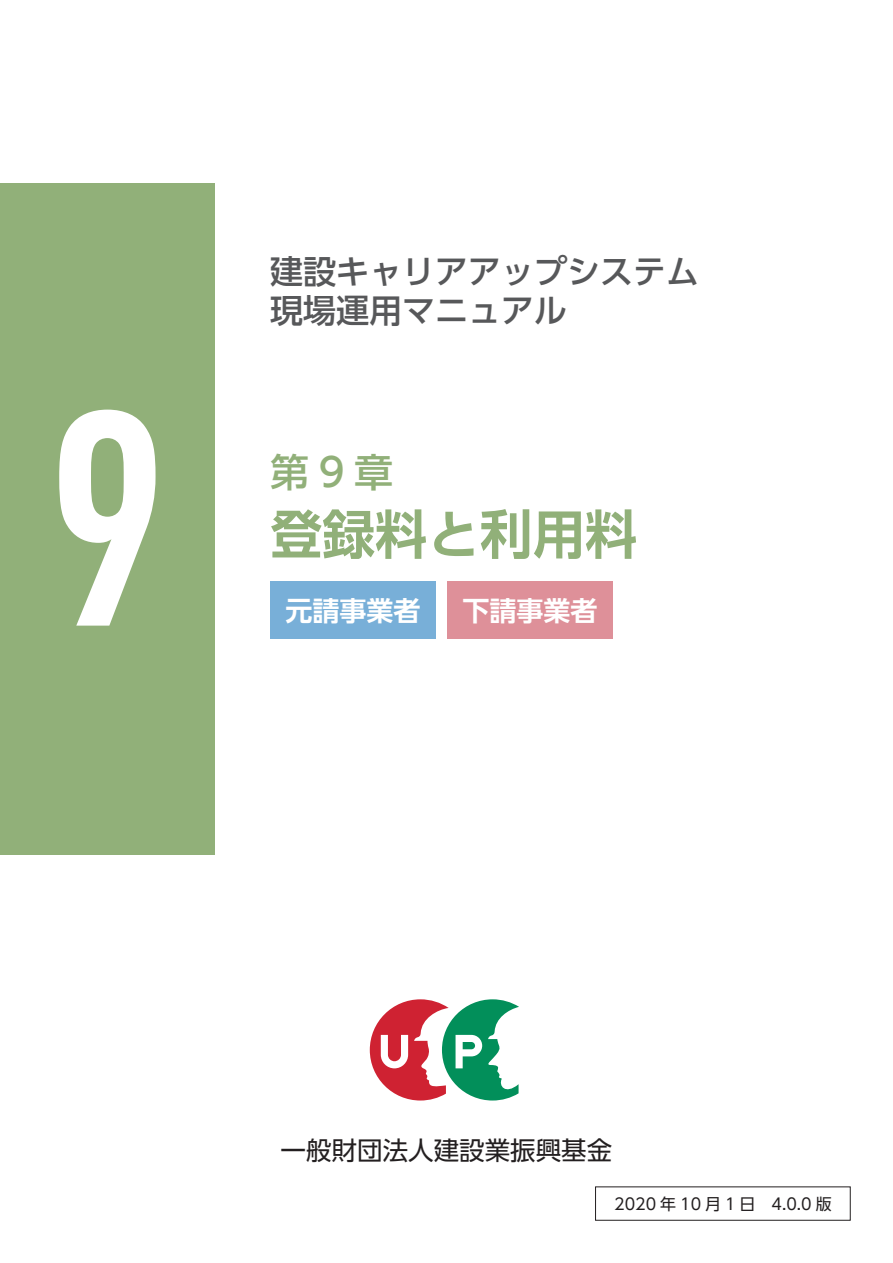
<style>
.page{position:relative;width:893px;height:1263px;background:#fff}
.page>*{position:absolute;margin:0;border:0;box-sizing:border-box;transform-origin:0 0}
.t1{font:700 condensed 300px "DIN Pro";color:#fff}
.t2{font:700 52.5px "UD Shin Go Pro De";color:#91b079}
.t3{font:500 39px "UD Shin Go Pro";color:#91b079}
.t4{font:500 33px/39px "UD Shin Go Pro";color:#57585a}
.t5{font:700 27px "UD Shin Go Pro De";color:#fff}
.t6{font:25.5px "UD Shin Go Pro";color:#231f20}
.t7{font:15.9px "UD Shin Go Pro";color:#231f20}
</style>
<div class="page">
<div style="left:0;top:183px;width:215px;height:672px;background:#91b079"></div>
<svg style="left:370px;top:999px;width:149px;height:101px"></svg>
<div style="left:270px;top:582px;width:166px;height:57px;background:#78afd8"></div>
<div style="left:447px;top:582px;width:166px;height:57px;background:#de9099"></div>
<h1 class="t1" style="left:47px;top:337px;width:122px">9</h1>
<p class="t4" style="left:270px;top:251px;width:430px">建設キャリアアップシステム現場運用マニュアル</p>
<p class="t3" style="left:270px;top:440px;width:125px">第9章</p>
<h2 class="t2" style="left:270px;top:491px;width:369px">登録料と利用料</h2>
<p class="t5" style="left:285px;top:588px;width:137px">元請事業者</p>
<p class="t5" style="left:462px;top:588px;width:136px">下請事業者</p>
<p class="t6" style="left:281px;top:1130px;width:333px">一般財団法人建設業振興基金</p>
<p class="t7" style="left:614px;top:1191px;width:219px">2020 年 10 月 1 日　4.0.0 版</p>
</div>
